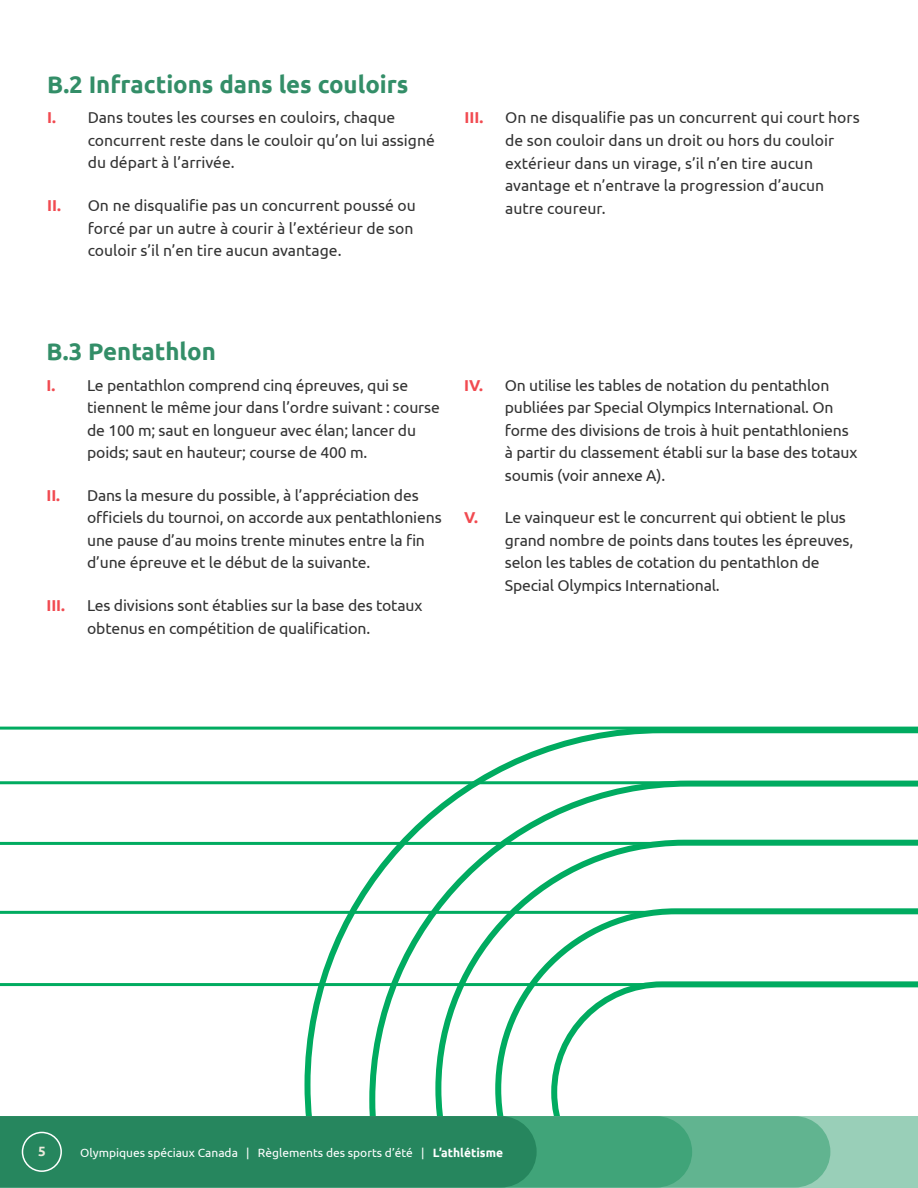
<style>
.page{position:relative;width:918px;height:1188px;background:#fff}
.page>*{position:absolute;margin:0;border:0;box-sizing:border-box;transform-origin:0 0}
.t1{font:700 24px "Ubuntu";color:#338e68}
.t2{font:15.75px/22.5px "Ubuntu";letter-spacing:-.01em;color:#333}
.t3{font:700 15.75px "Ubuntu";letter-spacing:-.005em;color:#f14a50}
.t4{font:700 13.5px "Ubuntu";color:#eceadc}
.t5{font:12px "Ubuntu";color:#fff}
.s1{font-weight:700;color:#f14a50}
.s2{font-weight:700}
</style>
<div class="page">
<hr style="left:0;top:727px;width:918px;height:3px;background:#00ab60">
<hr style="left:0;top:781px;width:918px;height:3px;background:#00ab60">
<hr style="left:0;top:842px;width:918px;height:3px;background:#00ab60">
<hr style="left:0;top:911px;width:918px;height:3px;background:#00ab60">
<hr style="left:0;top:983px;width:918px;height:3px;background:#00ab60">
<svg style="left:304px;top:729px;width:614px;height:459px"></svg>
<div style="left:0;top:1116px;width:918px;height:71px;background:#99cfb8"></div>
<div style="left:692px;top:1116px;width:138px;height:71px;background:#61b490"></div>
<div style="left:537px;top:1116px;width:155px;height:71px;background:#40a479"></div>
<div style="left:0;top:1116px;width:537px;height:71px;background:#26865e"></div>
<div style="left:22px;top:1132px;width:40px;height:40px;border:2px solid #fff;border-radius:50%"></div>
<h1 class="t1" style="left:47px;top:70px;width:363px">B.2 Infractions dans les couloirs</h1>
<p class="t2" style="left:88px;top:106px;width:349px;text-indent:-40px"><span class="s1">I.</span> Dans toutes les courses en couloirs, chaque concurrent reste dans le couloir qu’on lui assigné du départ à l’arrivée.</p>
<p class="t2" style="left:88px;top:194px;width:330px;text-indent:-40px"><span class="s1">II.</span> On ne disqualifie pas un concurrent poussé ou forcé par un autre à courir à l’extérieur de son couloir s’il n’en tire aucun avantage.</p>
<p class="t3" style="left:465px;top:108px;width:20px">III.</p>
<p class="t2" style="left:505px;top:106px;width:356px">On ne disqualifie pas un concurrent qui court hors de son couloir dans un droit ou hors du couloir extérieur dans un virage, s’il n’en tire aucun avantage et n’entrave la progression d’aucun autre coureur.</p>
<h1 class="t1" style="left:47px;top:337px;width:171px">B.3 Pentathlon</h1>
<p class="t2" style="left:87px;top:373px;width:354px;text-indent:-40px"><span class="s1">I.</span> Le pentathlon comprend cinq épreuves, qui se tiennent le même jour dans l’ordre suivant : course de 100 m; saut en longueur avec élan; lancer du poids; saut en hauteur; course de 400 m.</p>
<p class="t2" style="left:87px;top:483px;width:356px;text-indent:-40px"><span class="s1">II.</span> Dans la mesure du possible, à l’appréciation des officiels du tournoi, on accorde aux pentathloniens une pause d’au moins trente minutes entre la fin d’une épreuve et le début de la suivante.</p>
<p class="t3" style="left:47px;top:596px;width:20px">III.</p>
<p class="t2" style="left:87px;top:594px;width:337px">Les divisions sont établies sur la base des totaux obtenus en compétition de qualification.</p>
<p class="t2" style="left:505px;top:373px;width:354px;text-indent:-40px"><span class="s1">IV.</span> On utilise les tables de notation du pentathlon publiées par Special Olympics International. On forme des divisions de trois à huit pentathloniens à partir du classement établi sur la base des totaux soumis (voir annexe A).</p>
<p class="t2" style="left:505px;top:506px;width:350px;text-indent:-40px"><span class="s1">V.</span> Le vainqueur est le concurrent qui obtient le plus grand nombre de points dans toutes les épreuves, selon les tables de cotation du pentathlon de Special Olympics International.</p>
<p class="t4" style="left:38px;top:1144px;width:9px">5</p>
<p class="t5" style="left:80px;top:1146px;width:424px">Olympiques spéciaux Canada | Règlements des sports d’été | <span class="s2">L’athlétisme</span></p>
</div>
